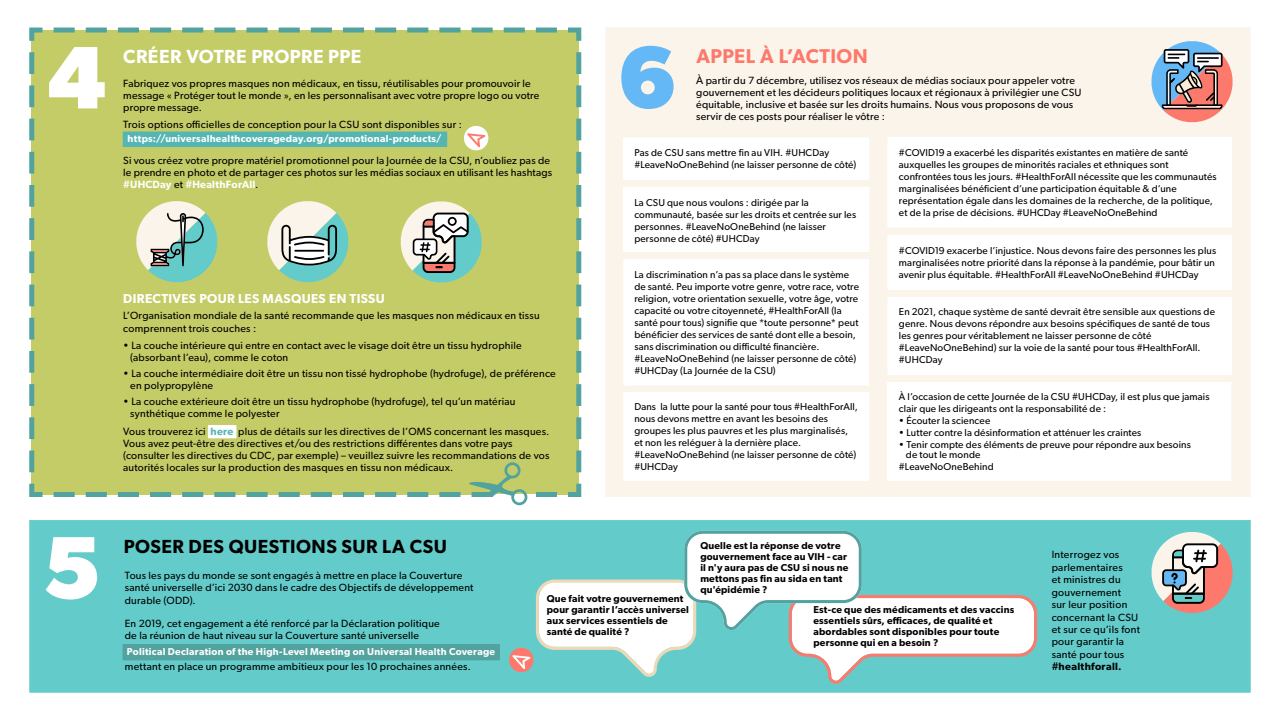
<style>
.page{position:relative;width:1280px;height:720px;background:#fff}
.page>*{position:absolute;margin:0;border:0;box-sizing:border-box;transform-origin:0 0}
.t1{font:700 89px "Gibson";color:#fff}
.t2{font:700 89px "Gibson";color:#64b8f5}
.t3{font:600 20px "Gibson";letter-spacing:.02em;color:#fd796c}
.t4{font:600 19px "Gibson";letter-spacing:.025em;color:#000}
.t5{font:600 19px "Gibson";letter-spacing:.02em;color:#fff}
.t6{font:600 13px "Gibson";letter-spacing:.025em;color:#fff}
.t7{font:10.5px/12px "Gibson";letter-spacing:.02em;color:#000}
.t8{font:600 10.5px "Gibson";letter-spacing:.03em;color:#000}
.t9{font:10px/12px "Gibson";letter-spacing:.015em;color:#000}
.t10{font:600 10px/11px "Gibson";letter-spacing:.015em;color:#000}
.t11{font:600 10px "Gibson";letter-spacing:.03em;color:#fff}
.s1{font-weight:600;color:#fff}
.s2{font-size:11px}
.s3{font-weight:600;color:#55b5b3}
</style>
<div class="page">
<div style="left:608px;top:30px;width:640px;height:464px;background:#faf4ea"></div>
<div style="left:605px;top:27px;width:646px;height:470px;border:5px solid #faf4ea"></div>
<div style="left:32px;top:523px;width:1216px;height:167px;background:#63ccca"></div>
<div style="left:29px;top:520px;width:1222px;height:173px;border:5px solid #63ccca"></div>
<div style="left:123px;top:645px;width:376px;height:15px;background:#52a29f"></div>
<div style="left:123px;top:644px;width:377px;height:16px;border:1px solid #52a29f"></div>
<div style="left:624px;top:260px;width:245px;height:125px;background:#fff"></div>
<div style="left:623px;top:259px;width:246px;height:127px;border:1px solid #fff"></div>
<div style="left:624px;top:187px;width:245px;height:65px;background:#fff"></div>
<div style="left:624px;top:393px;width:245px;height:88px;background:#fff"></div>
<div style="left:623px;top:392px;width:246px;height:89px;border:1px solid #fff"></div>
<div style="left:624px;top:138px;width:245px;height:41px;background:#fff"></div>
<div style="left:623px;top:137px;width:246px;height:43px;border:1px solid #fff"></div>
<div style="left:888px;top:297px;width:343px;height:77px;background:#fff"></div>
<div style="left:887px;top:297px;width:345px;height:78px;border:1px solid #fff"></div>
<div style="left:888px;top:235px;width:343px;height:54px;background:#fff"></div>
<div style="left:887px;top:235px;width:345px;height:55px;border:1px solid #fff"></div>
<div style="left:888px;top:382px;width:343px;height:99px;background:#fff"></div>
<div style="left:887px;top:382px;width:345px;height:99px;border:1px solid #fff"></div>
<div style="left:888px;top:137px;width:343px;height:90px;background:#fff"></div>
<div style="left:887px;top:137px;width:345px;height:91px;border:1px solid #fff"></div>
<div style="left:511px;top:489px;width:16px;height:16px;border:3px solid #52a29f;border-radius:50%"></div>
<svg style="left:1151px;top:532px;width:82px;height:81px"></svg>
<svg style="left:1151px;top:41px;width:82px;height:82px"></svg>
<svg style="left:29px;top:27px;width:553px;height:473px;background:#bdcb72"></svg>
<svg style="left:509px;top:531px;width:528px;height:153px"></svg>
<h1 class="t1" style="left:47px;top:25px;width:61px">4</h1>
<h3 class="t5" style="left:123px;top:46px;width:240px">CRÉER VOTRE PROPRE PPE</h3>
<h2 class="t3" style="left:697px;top:44px;width:173px">APPEL À L’ACTION</h2>
<p class="t7" style="left:123px;top:78px;width:418px">Fabriquez vos propres masques non médicaux, en tissu, réutilisables pour promouvoir le message « Protéger tout le monde », en les personnalisant avec votre propre logo ou votre propre message.</p>
<p class="t7" style="left:123px;top:119px;width:340px">Trois options officielles de conception pour la CSU sont disponibles sur :</p>
<p class="t11" style="left:128px;top:133px;width:315px">https://universalhealthcoverageday.org/promotional-products/</p>
<p class="t7" style="left:123px;top:155px;width:431px">Si vous créez votre propre matériel promotionnel pour la Journée de la CSU, n’oubliez pas de le prendre en photo et de partager ces photos sur les médias sociaux en utilisant les hashtags <span class="s1">#UHCDay</span> et <span class="s1">#HealthForAll</span>.</p>
<h1 class="t2" style="left:617px;top:24px;width:61px">6</h1>
<p class="t7" style="left:696px;top:75px;width:387px"><span class="s2">À</span> partir du 7 décembre, utilisez vos réseaux de médias sociaux pour appeler votre gouvernement et les décideurs politiques locaux et régionaux à privilégier une CSU équitable, inclusive et basée sur les droits humains. Nous vous proposons de vous servir de ces posts pour réaliser le vôtre :</p>
<p class="t9" style="left:634px;top:146px;width:223px">Pas de CSU sans mettre fin au VIH. #UHCDay #LeaveNoOneBehind (ne laisser personne de côté)</p>
<p class="t9" style="left:634px;top:196px;width:223px">La CSU que nous voulons : dirigée par la communauté, basée sur les droits et centrée sur les personnes. #LeaveNoOneBehind (ne laisser personne de côté) #UHCDay</p>
<p class="t9" style="left:634px;top:268px;width:226px">La discrimination n’a pas sa place dans le système de santé. Peu importe votre genre, votre race, votre religion, votre orientation sexuelle, votre âge, votre capacité ou votre citoyenneté, #HealthForAll (la santé pour tous) signifie que *toute personne* peut bénéficier des services de santé dont elle a besoin, sans discrimination ou difficulté financière. #LeaveNoOneBehind (ne laisser personne de côté) #UHCDay (La Journée de la CSU)</p>
<p class="t9" style="left:634px;top:400px;width:225px">Dans la lutte pour la santé pour tous #HealthForAll, nous devons mettre en avant les besoins des groupes les plus pauvres et les plus marginalisés, et non les reléguer à la dernière place. #LeaveNoOneBehind (ne laisser personne de côté) #UHCDay</p>
<p class="t9" style="left:899px;top:146px;width:319px">#COVID19 a exacerbé les disparités existantes en matière de santé auxquelles les groupes de minorités raciales et ethniques sont confrontées tous les jours. #HealthForAll nécessite que les communautés marginalisées bénéficient d’une participation équitable &amp; d’une représentation égale dans les domaines de la recherche, de la politique, et de la prise de décisions. #UHCDay #LeaveNoOneBehind</p>
<p class="t9" style="left:899px;top:244px;width:319px">#COVID19 exacerbe l’injustice. Nous devons faire des personnes les plus marginalisées notre priorité dans la réponse à la pandémie, pour bâtir un avenir plus équitable. #HealthForAll #LeaveNoOneBehind #UHCDay</p>
<p class="t9" style="left:899px;top:305px;width:318px">En 2021, chaque système de santé devrait être sensible aux questions de genre. Nous devons répondre aux besoins spécifiques de santé de tous les genres pour véritablement ne laisser personne de côté #LeaveNoOneBehind) sur la voie de la santé pour tous #HealthForAll. #UHCDay</p>
<p class="t9" style="left:899px;top:390px;width:312px">À l’occasion de cette Journée de la CSU #UHCDay, il est plus que jamais clair que les dirigeants ont la responsabilité de :</p>
<p class="t9" style="left:899px;top:414px;width:93px">• Écouter la sciencee</p>
<p class="t9" style="left:899px;top:426px;width:244px">• Lutter contre la désinformation et atténuer les craintes</p>
<p class="t9" style="left:906px;top:439px;width:286px;line-height:10px;text-indent:-7px">• Tenir compte des éléments de preuve pour répondre aux besoins de tout le monde</p>
<p class="t9" style="left:899px;top:460px;width:96px">#LeaveNoOneBehind</p>
<h3 class="t6" style="left:123px;top:291px;width:263px">DIRECTIVES POUR LES MASQUES EN TISSU</h3>
<p class="t7" style="left:123px;top:309px;width:418px;line-height:13px">L’Organisation mondiale de la santé recommande que les masques non médicaux en tissu comprennent trois couches :</p>
<p class="t7" style="left:130px;top:340px;width:393px;text-indent:-7px">• La couche intérieure qui entre en contact avec le visage doit être un tissu hydrophile (absorbant l’eau), comme le coton</p>
<p class="t7" style="left:130px;top:368px;width:427px;text-indent:-7px">• La couche intermédiaire doit être un tissu non tissé hydrophobe (hydrofuge), de préférence en polypropylène</p>
<p class="t7" style="left:130px;top:396px;width:387px;text-indent:-7px">• La couche extérieure doit être un tissu hydrophobe (hydrofuge), tel qu’un matériau synthétique comme le polyester</p>
<p class="t7" style="left:123px;top:426px;width:428px">Vous trouverez ici <span class="s3">here</span> plus de détails sur les directives de l’OMS concernant les masques.<br>Vous avez peut-être des directives et/ou des restrictions différentes dans votre pays (consulter les directives du CDC, par exemple) – veuillez suivre les recommandations de vos autorités locales sur la production des masques en tissu non médicaux.</p>
<h1 class="t1" style="left:42px;top:515px;width:61px">5</h1>
<h3 class="t4" style="left:124px;top:535px;width:325px">POSER DES QUESTIONS SUR LA CSU</h3>
<p class="t7" style="left:125px;top:569px;width:350px;line-height:12.5px">Tous les pays du monde se sont engagés à mettre en place la Couverture santé universelle d’ici 2030 dans le cadre des Objectifs de développement durable (ODD).</p>
<p class="t7" style="left:125px;top:617px;width:316px;line-height:12.5px">En 2019, cet engagement a été renforcé par la Déclaration politique de la réunion de haut niveau sur la Couverture santé universelle</p>
<p class="t11" style="left:127px;top:646px;width:370px">Political Declaration of the High-Level Meeting on Universal Health Coverage</p>
<p class="t7" style="left:125px;top:661px;width:348px">mettant en place un programme ambitieux pour les 10 prochaines années.</p>
<p class="t10" style="left:547px;top:593px;width:144px">Que fait votre gouvernement pour garantir l’accès universel aux services essentiels de santé de qualité ?</p>
<p class="t10" style="left:700px;top:540px;width:150px">Quelle est la réponse de votre gouvernement face au VIH - car il n'y aura pas de CSU si nous ne mettons pas fin au sida en tant qu'épidémie ?</p>
<p class="t7" style="left:1052px;top:548px;width:90px;line-height:12.5px">Interrogez vos parlementaires<br>et ministres du gouvernement<br>sur leur position concernant la CSU et sur ce qu’ils font pour garantir la santé pour tous</p>
<p class="t8" style="left:1052px;top:661px;width:71px">#healthforall.</p>
<p class="t10" style="left:814px;top:604px;width:202px">Est-ce que des médicaments et des vaccins essentiels sûrs, efficaces, de qualité et abordables sont disponibles pour toute personne qui en a besoin ?</p>
</div>
